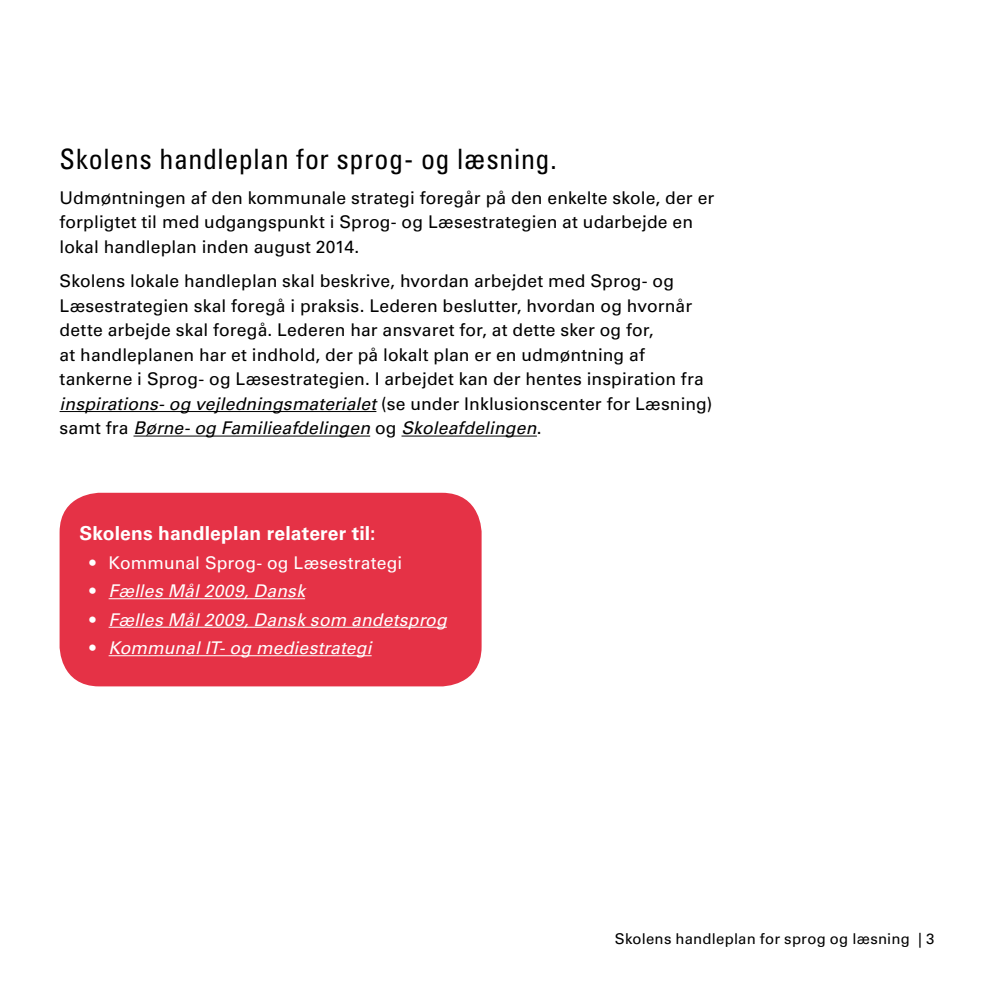
<style>
.page{position:relative;width:993px;height:993px;background:#fff}
.page>*{position:absolute;margin:0;border:0;box-sizing:border-box;transform-origin:0 0}
.t1{font:condensed 28px "Univers LT Std";letter-spacing:.02em;color:#000}
.t2{font:700 19.25px "Univers LT Std";letter-spacing:.01em;color:#fff}
.t3{font:17.5px/24.5px "Univers LT Std";letter-spacing:.01em;color:#000}
.t4{font:italic 17.5px "Univers LT Std";letter-spacing:.005em;color:#fff}
.t5{font:17.5px "Univers LT Std";letter-spacing:.005em;color:#fff}
.t6{font:14.88px "Univers LT Std";letter-spacing:.015em;color:#000}
.s1{font-style:italic}
.s2{font-style:normal}
</style>
<div class="page">
<div style="left:60px;top:492px;width:421px;height:194px;background:#e53246;border-radius:40px"></div>
<hr style="left:60px;top:411px;width:316px;height:1px;background:#000">
<hr style="left:133px;top:435px;width:237px;height:1px;background:#000">
<hr style="left:401px;top:435px;width:135px;height:1px;background:#000">
<hr style="left:109px;top:598px;width:196px;height:1px;background:#fff">
<hr style="left:109px;top:626px;width:337px;height:1px;background:#fff">
<hr style="left:109px;top:655px;width:262px;height:1px;background:#fff">
<h1 class="t1" style="left:60px;top:141px;width:498px">Skolens handleplan for sprog- og læsning.</h1>
<p class="t3" style="left:60px;top:185px;width:656px">Udmøntningen af den kommunale strategi foregår på den enkelte skole, der er forpligtet til med udgangspunkt i Sprog- og Læsestrategien at udarbejde en lokal handleplan inden august 2014.</p>
<p class="t3" style="left:60px;top:269px;width:654px">Skolens lokale handleplan skal beskrive, hvordan arbejdet med Sprog- og Læsestrategien skal foregå i praksis. Lederen beslutter, hvordan og hvornår dette arbejde skal foregå. Lederen har ansvaret for, at dette sker og for,<br>at handleplanen har et indhold, der på lokalt plan er en udmøntning af tankerne i Sprog- og Læsestrategien. I arbejdet kan der hentes inspiration fra <span class="s1">inspirations- og vejledningsmaterialet</span> (se under Inklusionscenter for Læsning) samt fra <span class="s1">Børne- og Familieafdelingen</span> og <span class="s1">Skoleafdelingen</span>.</p>
<p class="t2" style="left:79px;top:521px;width:297px">Skolens handleplan relaterer til:</p>
<p class="t5" style="left:89px;top:551px;width:314px">• Kommunal Sprog- og Læsestrategi</p>
<p class="t4" style="left:89px;top:580px;width:217px"><span class="s2">•</span> Fælles Mål 2009, Dansk</p>
<p class="t4" style="left:89px;top:608px;width:359px"><span class="s2">•</span> Fælles Mål 2009, Dansk som andetsprog</p>
<p class="t4" style="left:89px;top:637px;width:284px"><span class="s2">•</span> Kommunal IT- og mediestrategi</p>
<p class="t6" style="left:614px;top:929px;width:321px">Skolens handleplan for sprog og læsning | 3</p>
</div>
